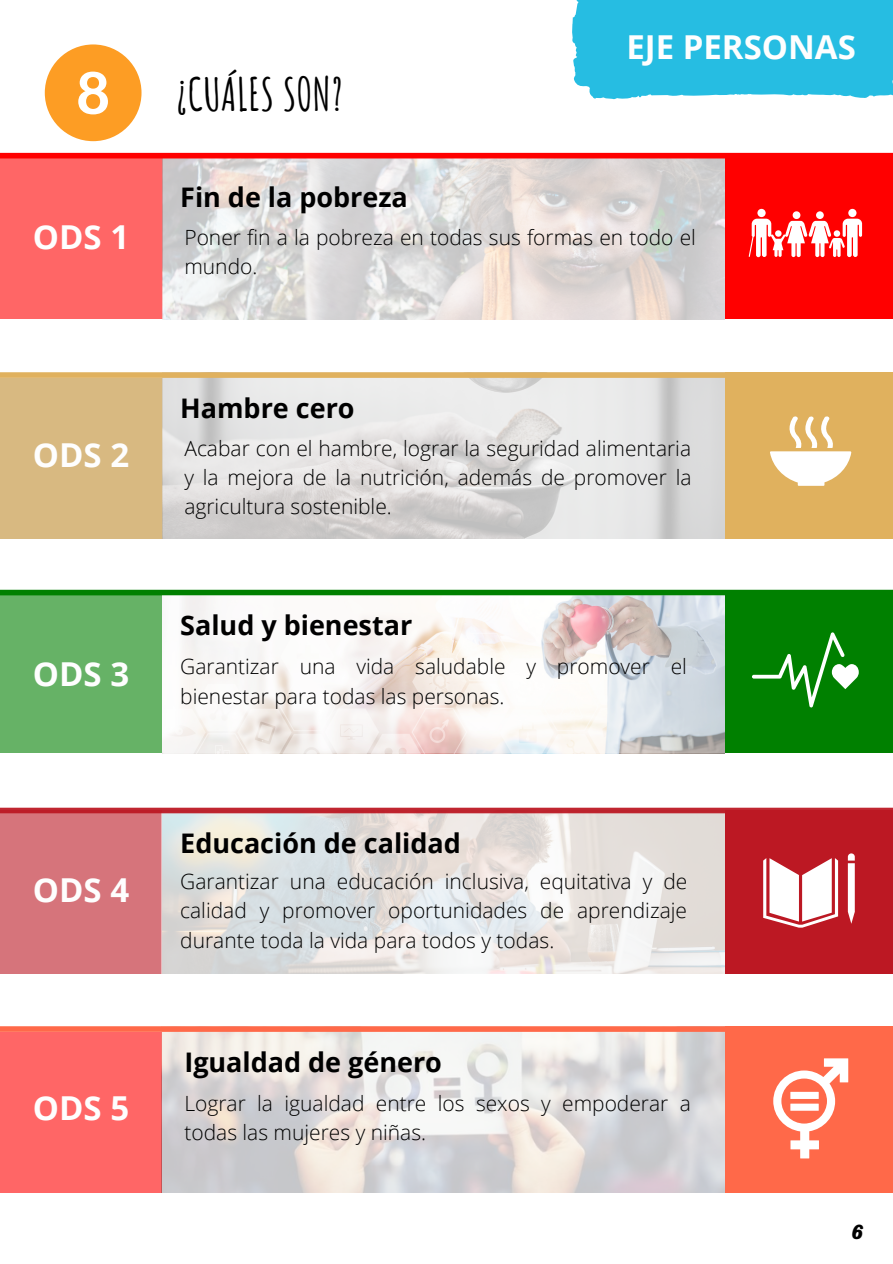
<style>
.page{position:relative;width:893px;height:1264px;background:#fff}
.page>*{position:absolute;margin:0;border:0;box-sizing:border-box;transform-origin:0 0}
.t1{font:700 45px "Amatic SC";color:#000}
.t2{font:700 33px "Open Sans";color:#fefefe}
.t3{font:700 27px "Open Sans";color:#000}
.t4{font:300 21px/29.2px "Open Sans";color:#000}
.t5{font:21px "RTL Adam Script Heavy";color:#000}
</style>
<div class="page">
<div style="left:0;top:158px;width:163px;height:161px;background:#f66"></div>
<div style="left:0;top:378px;width:163px;height:160px;background:#d8b981"></div>
<div style="left:725px;top:158px;width:167px;height:161px;background:#f00"></div>
<svg style="left:748px;top:211px;width:114px;height:46px"></svg>
<svg style="left:162px;top:158px;width:562px;height:162px;background:#ddd9d7"></svg>
<div style="left:0;top:153px;width:892px;height:5px;background:#f00"></div>
<div style="left:45px;top:44px;width:96px;height:97px;background:#fd9d24;border-radius:50%"></div>
<svg style="left:78px;top:72px;width:30px;height:42px"></svg>
<div style="left:725px;top:372px;width:167px;height:166px;background:#e0b15e"></div>
<svg style="left:770px;top:416px;width:81px;height:70px"></svg>
<svg style="left:162px;top:378px;width:562px;height:160px;background:#dfdede"></svg>
<div style="left:0;top:372px;width:892px;height:6px;background:#e0b15e"></div>
<div style="left:0;top:592px;width:161px;height:161px;background:#66b266"></div>
<div style="left:0;top:810px;width:162px;height:163px;background:#d6747b"></div>
<svg style="left:162px;top:813px;width:563px;height:161px;background:#e4e2e0"></svg>
<div style="left:725px;top:591px;width:167px;height:162px;background:#008000"></div>
<svg style="left:752px;top:632px;width:106px;height:75px"></svg>
<div style="left:0;top:589px;width:892px;height:6px;background:#008000"></div>
<div style="left:725px;top:810px;width:167px;height:163px;background:#bc1823"></div>
<svg style="left:763px;top:853px;width:91px;height:74px"></svg>
<svg style="left:0;top:807px;width:892px;height:6px;background:#c53c45"></svg>
<div style="left:0;top:1031px;width:161px;height:161px;background:#f66"></div>
<img style="left:162px;top:1031px;width:563px;height:161px">
<div style="left:725px;top:1026px;width:167px;height:166px;background:#ff6949"></div>
<svg style="left:773px;top:1058px;width:75px;height:100px"></svg>
<div style="left:790px;top:1091px;width:28px;height:7px;background:#fff"></div>
<div style="left:790px;top:1103px;width:28px;height:7px;background:#fff"></div>
<div style="left:0;top:1026px;width:892px;height:5px;background:#ff6949"></div>
<svg style="left:572px;top:0;width:320px;height:100px;background:#34c1e3"></svg>
<svg style="left:162px;top:595px;width:562px;height:157px"></svg>
<h2 class="t2" style="left:33px;top:214px;width:98px">ODS 1</h2>
<h1 class="t1" style="left:176px;top:65px;width:168px">¿CUÁLES SON?</h1>
<p class="t3" style="left:180px;top:178px;width:229px">Fin de la pobreza</p>
<h2 class="t2" style="left:626px;top:24px;width:231px">EJE PERSONAS</h2>
<p class="t4" style="left:184px;top:222px;width:513px">Poner fin a la pobreza en todas sus formas en todo el mundo.</p>
<p class="t3" style="left:180px;top:389px;width:176px">Hambre cero</p>
<h2 class="t2" style="left:33px;top:432px;width:98px">ODS 2</h2>
<p class="t4" style="left:184px;top:433px;width:508px;text-align:justify">Acabar con el hambre, lograr la seguridad alimentaria y la mejora de la nutrición, además de promover la agricultura sostenible.</p>
<h2 class="t2" style="left:33px;top:650px;width:98px">ODS 3</h2>
<p class="t3" style="left:180px;top:606px;width:233px">Salud y bienestar</p>
<p class="t4" style="left:180px;top:651px;width:508px">Garantizar una vida saludable y promover el bienestar para todas las personas.</p>
<p class="t3" style="left:180px;top:824px;width:282px">Educación de calidad</p>
<h2 class="t2" style="left:33px;top:867px;width:98px">ODS 4</h2>
<p class="t4" style="left:180px;top:866px;width:508px;text-align:justify">Garantizar una educación inclusiva, equitativa y de calidad y promover oportunidades de aprendizaje durante toda la vida para todos y todas.</p>
<p class="t3" style="left:184px;top:1043px;width:259px">Igualdad de género</p>
<h2 class="t2" style="left:33px;top:1085px;width:98px">ODS 5</h2>
<p class="t4" style="left:184px;top:1088px;width:508px">Lograr la igualdad entre los sexos y empoderar a todas las mujeres y niñas.</p>
<p class="t5" style="left:851px;top:1219px;width:14px">6</p>
</div>
